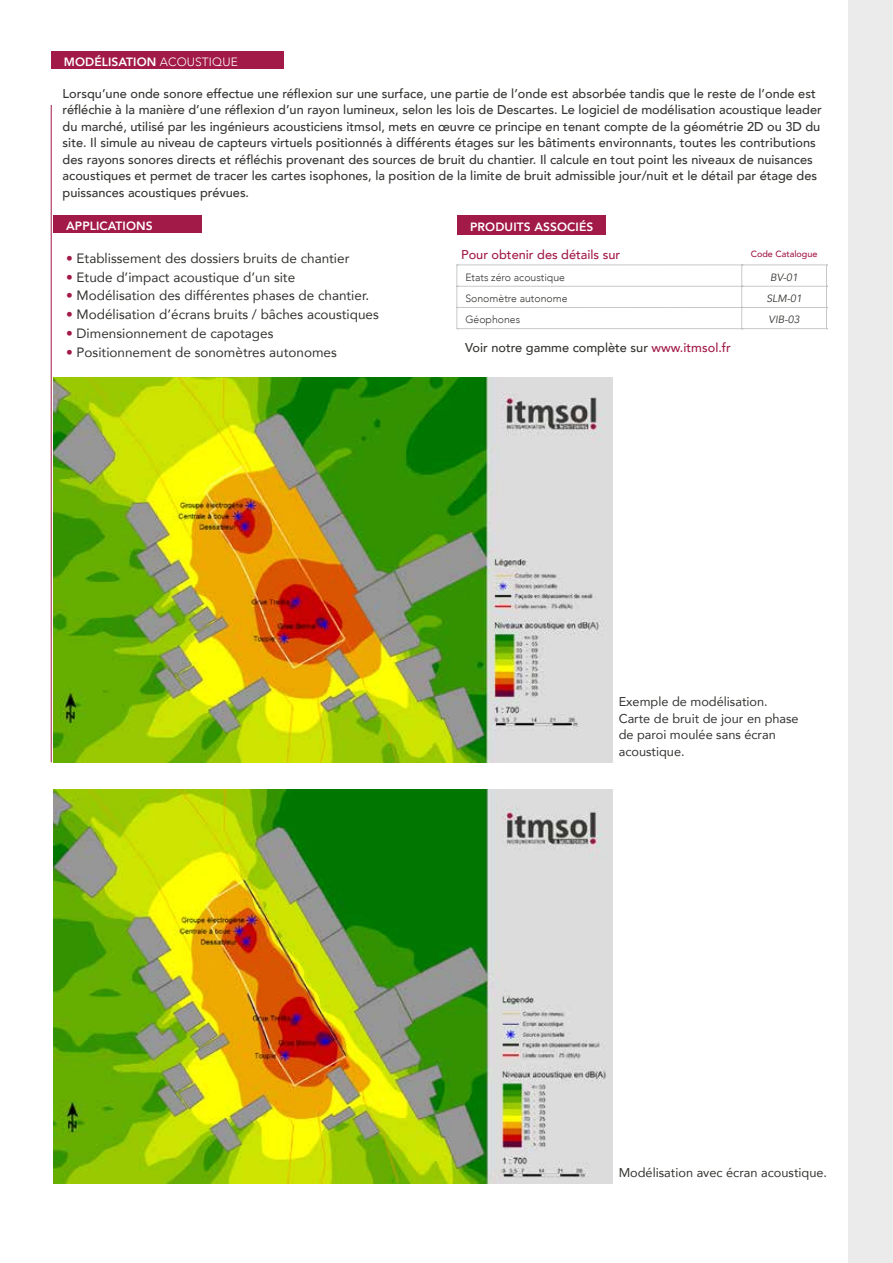
<style>
.page{position:relative;width:893px;height:1263px;background:#fff}
.page>*{position:absolute;margin:0;border:0;box-sizing:border-box;transform-origin:0 0}
.t1{font:13.5px "Avenir";color:#343331}
.t2{font:500 12.75px/16.5px "Avenir";color:#343331}
.t3{font:12.75px/16.5px "Avenir";color:#343331}
.t4{font:500 12.75px "Avenir";color:#a21a47}
.t5{font:800 12px "Avenir";letter-spacing:.01em;color:#fff}
.t6{font:300 10.5px "Avenir";color:#343331}
.t7{font:italic 10.5px "Avenir";color:#343331}
.t8{font:500 9px "Avenir";color:#a21a47}
.s1{font-weight:300}
.s2{color:#a21a47}
</style>
<div class="page">
<hr style="left:51px;top:105px;width:1px;height:657px;background:#a21a47">
<div style="left:848px;top:0;width:45px;height:1263px;background:#ebebec"></div>
<img style="left:53px;top:377px;width:559px;height:385px">
<img style="left:53px;top:790px;width:559px;height:393px">
<div style="left:51px;top:51px;width:233px;height:17px;background:#a21a47"></div>
<svg style="left:457px;top:265px;width:370px;height:64px"></svg>
<div style="left:457px;top:215px;width:149px;height:20px;background:#a21a47"></div>
<div style="left:53px;top:215px;width:149px;height:17px;background:#a21a47"></div>
<p class="t5" style="left:64px;top:52px;width:175px">MODÉLISATION <span class="s1">ACOUSTIQUE</span></p>
<p class="t2" style="left:63px;top:84px;width:761px">Lorsqu’une onde sonore effectue une réflexion sur une surface, une partie de l’onde est absorbée tandis que le reste de l’onde est réfléchie à la manière d’une réflexion d’un rayon lumineux, selon les lois de Descartes. Le logiciel de modélisation acoustique leader du marché, utilisé par les ingénieurs acousticiens itmsol, mets en œuvre ce principe en tenant compte de la géométrie 2D ou 3D du site. Il simule au niveau de capteurs virtuels positionnés à différents étages sur les bâtiments environnants, toutes les contributions des rayons sonores directs et réfléchis provenant des sources de bruit du chantier. Il calcule en tout point les niveaux de nuisances acoustiques et permet de tracer les cartes isophones, la position de la limite de bruit admissible jour/nuit et le détail par étage des puissances acoustiques prévues.</p>
<p class="t5" style="left:66px;top:216px;width:88px">APPLICATIONS</p>
<p class="t1" style="left:66px;top:247px;width:285px"><span class="s2">•</span> Etablissement des dossiers bruits de chantier</p>
<p class="t1" style="left:66px;top:266px;width:231px"><span class="s2">•</span> Etude d’impact acoustique d’un site</p>
<p class="t1" style="left:66px;top:285px;width:305px"><span class="s2">•</span> Modélisation des différentes phases de chantier.</p>
<p class="t1" style="left:66px;top:304px;width:314px"><span class="s2">•</span> Modélisation d’écrans bruits / bâches acoustiques</p>
<p class="t1" style="left:66px;top:322px;width:209px"><span class="s2">•</span> Dimensionnement de capotages</p>
<p class="t1" style="left:66px;top:341px;width:272px"><span class="s2">•</span> Positionnement de sonomètres autonomes</p>
<p class="t5" style="left:470px;top:218px;width:125px">PRODUITS ASSOCIÉS</p>
<p class="t4" style="left:461px;top:243px;width:161px">Pour obtenir des détails sur</p>
<p class="t8" style="left:751px;top:246px;width:68px">Code Catalogue</p>
<p class="t6" style="left:465px;top:271px;width:101px">Etats zéro acoustique</p>
<p class="t7" style="left:770px;top:271px;width:29px">BV-01</p>
<p class="t6" style="left:465px;top:292px;width:104px">Sonomètre autonome</p>
<p class="t7" style="left:766px;top:292px;width:37px">SLM-01</p>
<p class="t6" style="left:465px;top:313px;width:56px">Géophones</p>
<p class="t7" style="left:769px;top:313px;width:32px">VIB-03</p>
<p class="t2" style="left:465px;top:339px;width:267px">Voir notre gamme complète sur <span class="s2">www.itmsol.fr</span></p>
<p class="t3" style="left:619px;top:693px;width:182px">Exemple de modélisation.<br>Carte de bruit de jour en phase de paroi moulée sans écran acoustique.</p>
<p class="t3" style="left:619px;top:1163px;width:210px">Modélisation avec écran acoustique.</p>
</div>
